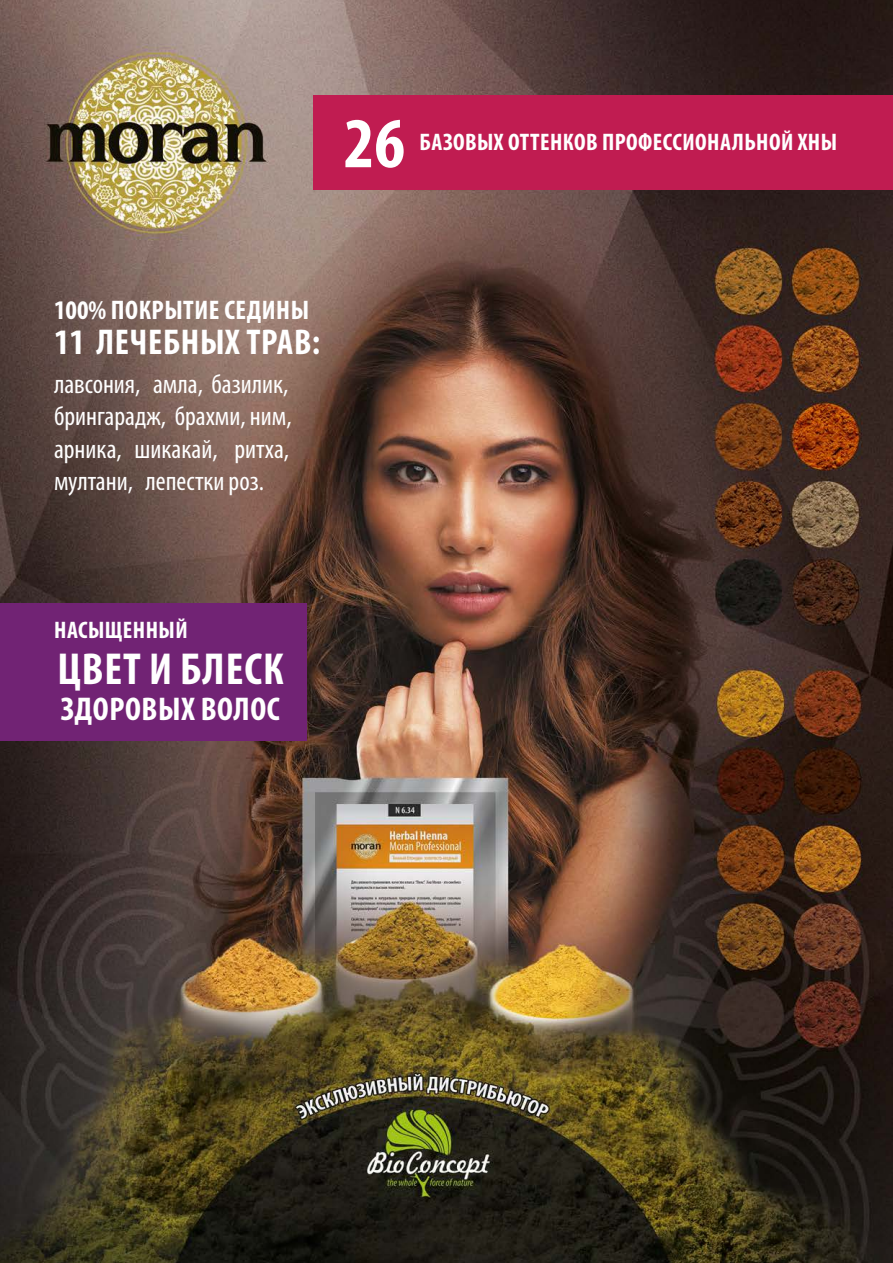
<style>
.page{position:relative;width:893px;height:1263px;background:#fff}
.page>*{position:absolute;margin:0;border:0;box-sizing:border-box;transform-origin:0 0}
.t1{font:700 condensed 72px "Myriad Pro";color:#fff}
.t2{font:700 condensed 45px "Myriad Pro";letter-spacing:.02em;color:#fff}
.t3{font:700 condensed 36px "Myriad Pro";letter-spacing:.02em;color:#fff}
.t4{font:700 condensed 33px "Myriad Pro";letter-spacing:.02em;color:#fff}
.t5{font:condensed 27px/32.4px "Myriad Pro";color:#fff}
.t6{font:700 condensed 27px "Myriad Pro";letter-spacing:.02em;color:#fff}
.t7{font:700 condensed 24px "Myriad Pro";letter-spacing:.02em;color:#fff}
</style>
<div class="page">
<img style="left:0;top:0;width:893px;height:1263px">
<div style="left:313px;top:96px;width:580px;height:94px;background:#c01c51"></div>
<div style="left:0;top:604px;width:306px;height:137px;background:#712374"></div>
<h1 class="t1" style="left:344px;top:98px;width:63px">26</h1>
<p class="t7" style="left:420px;top:127px;width:419px">БАЗОВЫХ ОТТЕНКОВ ПРОФЕССИОНАЛЬНОЙ ХНЫ</p>
<p class="t6" style="left:54px;top:293px;width:257px">100% ПОКРЫТИЕ СЕДИНЫ</p>
<h3 class="t3" style="left:54px;top:320px;width:268px">11 ЛЕЧЕБНЫХ ТРАВ:</h3>
<p class="t5" style="left:54px;top:368px;width:239px">лавсония, амла, базилик, брингарадж, брахми, ним, арника, шикакай, ритха, мултани, лепестки роз.</p>
<p class="t7" style="left:54px;top:615px;width:135px">НАСЫЩЕННЫЙ</p>
<h2 class="t2" style="left:58px;top:641px;width:227px">ЦВЕТ И БЛЕСК</h2>
<p class="t4" style="left:61px;top:689px;width:221px">ЗДОРОВЫХ ВОЛОС</p>
</div>
